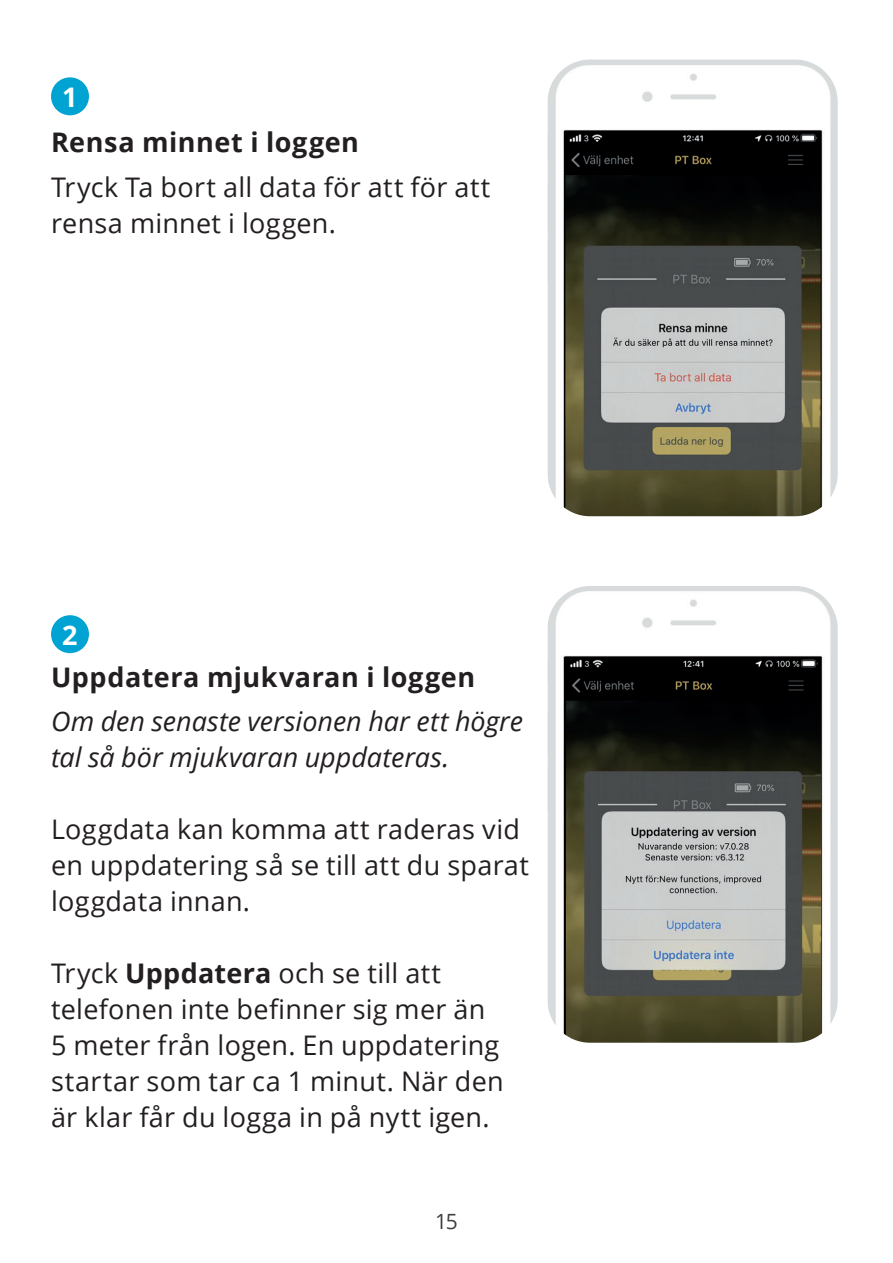
<style>
.page{position:relative;width:893px;height:1263px;background:#fff}
.page>*{position:absolute;margin:0;border:0;box-sizing:border-box;transform-origin:0 0}
.t1{font:27px/36px "Open Sans";letter-spacing:.01em;color:#231f20}
.t2{font:italic 27px/36px "Open Sans";color:#231f20}
.t3{font:700 27px "Open Sans";letter-spacing:.02em;color:#231f20}
.t4{font:700 27px "Open Sans";color:#fff}
.t5{font:21px "Open Sans";color:#3e3e3f}
.s1{font-weight:700}
</style>
<div class="page">
<img style="left:547px;top:60px;width:291px;height:456px">
<img style="left:547px;top:586px;width:291px;height:457px">
<div style="left:51px;top:77px;width:38px;height:38px;background:#00a3d2;border-radius:50%"></div>
<div style="left:51px;top:615px;width:38px;height:38px;background:#00a3d2;border-radius:50%"></div>
<p class="t4" style="left:62px;top:78px;width:17px">1</p>
<p class="t3" style="left:51px;top:123px;width:310px">Rensa minnet i loggen</p>
<p class="t1" style="left:51px;top:168px;width:441px">Tryck Ta bort all data för att för att rensa minnet i loggen.</p>
<p class="t4" style="left:62px;top:616px;width:17px">2</p>
<p class="t3" style="left:51px;top:658px;width:426px">Uppdatera mjukvaran i loggen</p>
<p class="t2" style="left:51px;top:703px;width:474px">Om den senaste versionen har ett högre tal så bör mjukvaran uppdateras.</p>
<p class="t1" style="left:51px;top:811px;width:479px">Loggdata kan komma att raderas vid en uppdatering så se till att du sparat loggdata innan.</p>
<p class="t1" style="left:51px;top:955px;width:454px">Tryck <span class="s1">Uppdatera</span> och se till att telefonen inte befinner sig mer än 5 meter från logen. En uppdatering startar som tar ca 1 minut. När den är klar får du logga in på nytt igen.</p>
<p class="t5" style="left:435px;top:1207px;width:24px">15</p>
</div>
